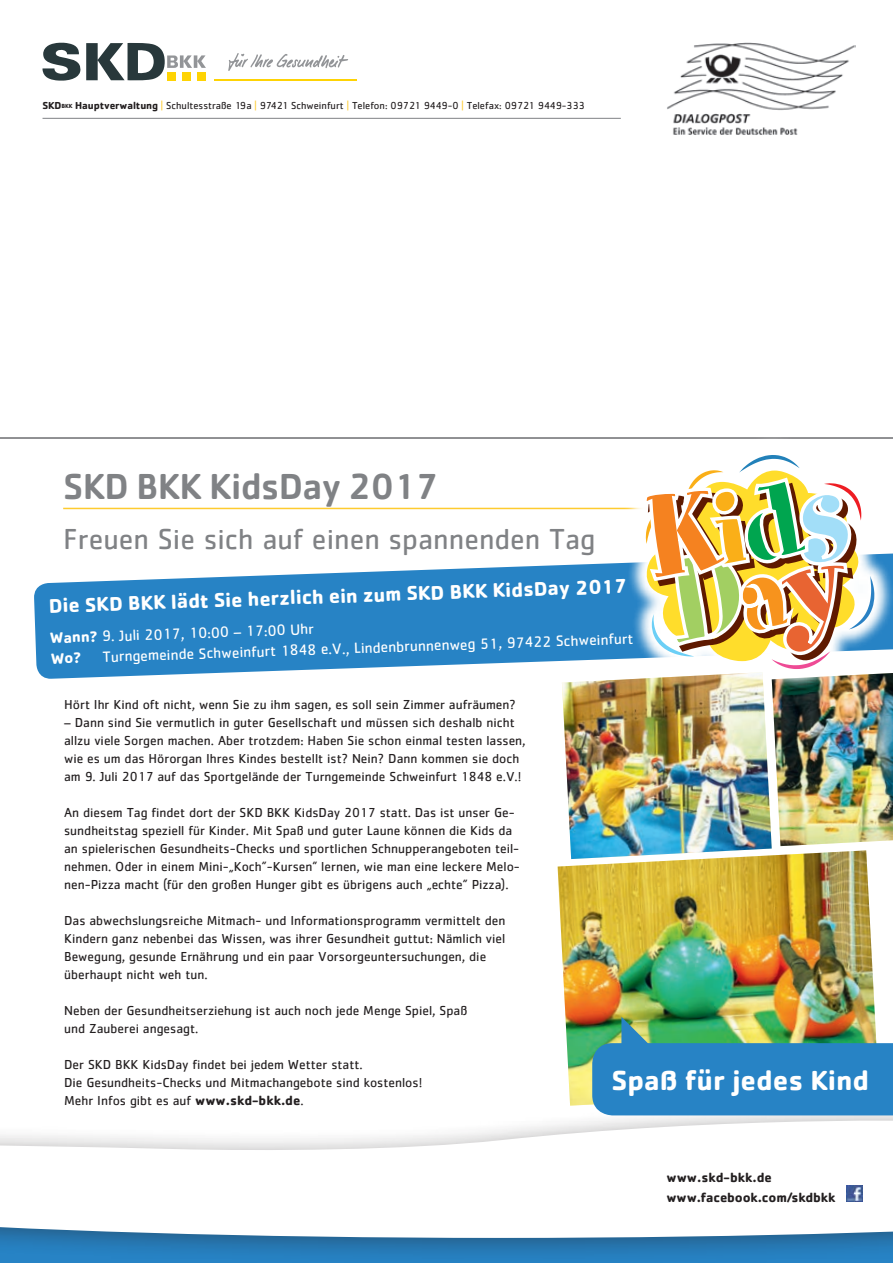
<style>
.page{position:relative;width:893px;height:1263px;background:#fff}
.page>*{position:absolute;margin:0;border:0;box-sizing:border-box;transform-origin:0 0}
.H_1{font:500 37.5px "Cachet";letter-spacing:-.02em;color:#808285}
.H_2{font:30px "Cachet";color:#808285}
.Riegg{font:700 28.65px "Cachet";color:#fff}
._5{font:700 20.55px "Cachet";color:#fff}
._5-2{font:15.45px "Cachet";color:#fff}
._5-3{font:13.5px/18px "Cachet";color:#231f20}
.Riegg-2{font:700 13.5px "Cachet";letter-spacing:-.01em;color:#231f20}
.Fließtext{font:700 13.5px "Cachet";color:#231f20}
.Fließtext-2{font:10.5px "Cachet";color:#231f20}
.s1{font-weight:700}
.s2{font-weight:700;font-size:6.15px}
.s3{color:#fecb2f}
</style>
<div class="page">
<hr style="left:63px;top:508px;width:788px;height:1px;background:#fecb2f">
<hr style="left:0;top:437px;width:893px;height:2px;background:#6c6d70">
<img style="left:667px;top:42px;width:189px;height:93px">
<svg style="left:34px;top:565px;width:528px;height:114px;fill:#2783c5"></svg>
<svg style="left:43px;top:43px;width:163px;height:38px"></svg>
<div style="left:183px;top:72px;width:8px;height:9px;background:#fed304"></div>
<div style="left:198px;top:72px;width:8px;height:9px;background:#fed304"></div>
<div style="left:167px;top:72px;width:8px;height:9px;background:#fed304"></div>
<hr style="left:214px;top:79px;width:143px;height:2px;background:#fed304">
<svg style="left:228px;top:53px;width:120px;height:18px"></svg>
<hr style="left:43px;top:118px;width:578px;height:1px;background:#808285">
<img style="left:558px;top:859px;width:317px;height:236px">
<div style="left:622px;top:435px;width:271px;height:254px;background:#fff"></div>
<img style="left:562px;top:455px;width:331px;height:404px">
<div style="left:0;top:1099px;width:893px;height:164px;background:#231f20;opacity:.45"></div>
<svg style="left:0;top:1095px;width:893px;height:143px"></svg>
<img style="left:592px;top:1017px;width:301px;height:98px">
<img style="left:847px;top:1186px;width:16px;height:15px">
<svg style="left:51px;top:652px;width:30px;height:12px"></svg>
<p class="Fließtext-2" style="left:43px;top:100px;width:544px"><span class="s1">SKD</span><span class="s2">BKK</span> <span class="s1">Hauptverwaltung</span> <span class="s3">|</span> Schultesstraße 19a <span class="s3">|</span> 97421 Schweinfurt <span class="s3">|</span> Telefon: 09721 9449-0 <span class="s3">|</span> Telefax: 09721 9449-333</p>
<p class="H_1" style="left:63px;top:464px;width:377px">SKD BKK KidsDay 2017</p>
<p class="H_2" style="left:63px;top:522px;width:534px">Freuen Sie sich auf einen spannenden Tag</p>
<p class="_5" style="left:49px;top:593px;width:580px;rotate:-2deg">Die SKD BKK lädt Sie herzlich ein zum SKD BKK KidsDay 2017</p>
<p class="_5-2" style="left:50px;top:629px;width:265px;rotate:-2deg"><span class="s1">Wann?</span> 9. Juli 2017, 10:00 – 17:00 Uhr</p>
<p class="_5-2" style="left:102px;top:648px;width:532px;rotate:-2deg">Turngemeinde Schweinfurt 1848 e.V., Lindenbrunnenweg 51, 97422 Schweinfurt</p>
<p class="_5-3" style="left:64px;top:695px;width:453px">Hört Ihr Kind oft nicht, wenn Sie zu ihm sagen, es soll sein Zimmer aufräumen?</p>
<p class="_5-3" style="left:64px;top:713px;width:463px">– Dann sind Sie vermutlich in guter Gesellschaft und müssen sich deshalb nicht allzu viele Sorgen machen. Aber trotzdem: Haben Sie schon einmal testen lassen, wie es um das Hörorgan Ihres Kindes bestellt ist? Nein? Dann kommen sie doch am 9. Juli 2017 auf das Sportgelände der Turngemeinde Schweinfurt 1848 e.V.!</p>
<p class="_5-3" style="left:64px;top:803px;width:457px">An diesem Tag findet dort der SKD BKK KidsDay 2017 statt. Das ist unser Ge&shy;sundheitstag speziell für Kinder. Mit Spaß und guter Laune können die Kids da an spielerischen Gesundheits-Checks und sportlichen Schnupperangeboten teil&shy;nehmen. Oder in einem Mini-„Koch”-Kursen” lernen, wie man eine leckere Melo&shy;nen-Pizza macht (für den großen Hunger gibt es übrigens auch „echte” Pizza).</p>
<p class="_5-3" style="left:64px;top:911px;width:443px">Das abwechslungsreiche Mitmach- und Informationsprogramm vermittelt den Kindern ganz nebenbei das Wissen, was ihrer Gesundheit guttut: Nämlich viel Bewegung, gesunde Ernährung und ein paar Vorsorgeuntersuchungen, die überhaupt nicht weh tun.</p>
<p class="_5-3" style="left:64px;top:1001px;width:405px">Neben der Gesundheitserziehung ist auch noch jede Menge Spiel, Spaß und Zauberei angesagt.</p>
<p class="_5-3" style="left:64px;top:1055px;width:300px">Der SKD BKK KidsDay findet bei jedem Wetter statt.</p>
<p class="_5-3" style="left:64px;top:1073px;width:360px">Die Gesundheits-Checks und Mitmachangebote sind kostenlos!</p>
<p class="_5-3" style="left:64px;top:1091px;width:241px">Mehr Infos gibt es auf <span class="s1">www.skd-bkk.de</span>.</p>
<p class="Riegg" style="left:611px;top:1062px;width:259px">Spaß für jedes Kind</p>
<p class="Fließtext" style="left:666px;top:1169px;width:107px">www.skd-bkk.de</p>
<p class="Riegg-2" style="left:666px;top:1188px;width:170px">www.facebook.com/skdbkk</p>
</div>
